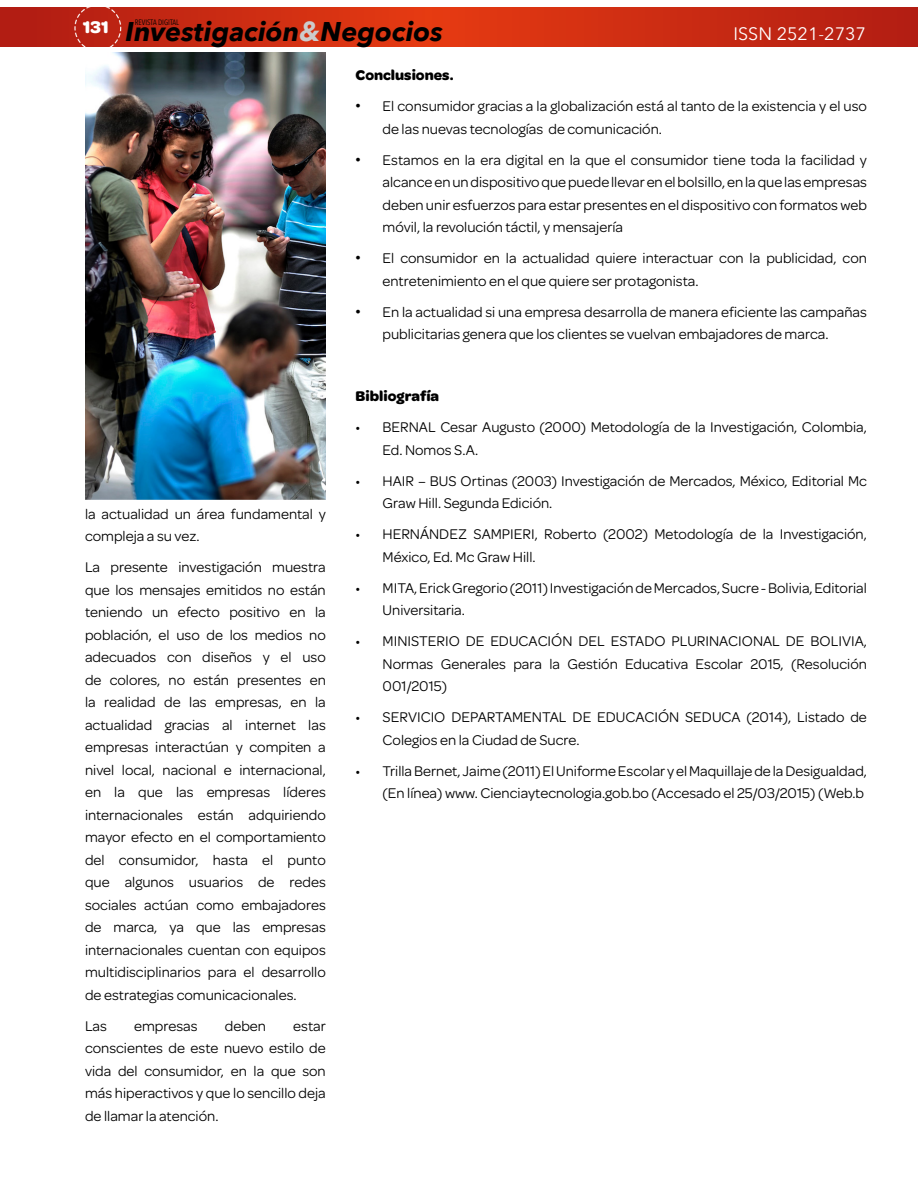
<style>
.page{position:relative;width:918px;height:1188px;background:#fff}
.page>*{position:absolute;margin:0;border:0;box-sizing:border-box;transform-origin:0 0}
.t1{font:italic 700 27px "Avenir Next";color:#000}
.t2{font:18px "Avenir Next";color:#fff}
.t3{font:15px/22.5px "Omnes";color:#000}
.t4{font:700 15px "Omnes";color:#000}
.t5{font:7.8px "Avenir Next Condensed";color:#000}
.s1{color:#ccc}
.s2{font-family:"Arial"}
</style>
<div class="page">
<svg style="left:0;top:7px;width:918px;height:40px;background:#cc2c12"></svg>
<div style="left:59px;top:7px;width:83px;height:40px;background:#bb2213"></div>
<img style="left:85px;top:52px;width:241px;height:447px">
<p class="t5" style="left:135px;top:16px;width:46px">REVISTA DIGITAL</p>
<h1 class="t1" style="left:83px;top:8px;width:362px"><sup>131</sup> Investigación<span class="s1">&amp;</span>Negocios</h1>
<p class="t2" style="left:734px;top:19px;width:134px">ISSN 2521-2737</p>
<p class="t3" style="left:85px;top:502px;width:242px">la actualidad un área fundamental y compleja a su vez.</p>
<p class="t3" style="left:85px;top:555px;width:242px;text-align:justify">La presente investigación muestra que los mensajes emitidos no están teniendo un efecto positivo en la población, el uso de los medios no adecuados con diseños y el uso de colores, no están presentes en la realidad de las empresas, en la actualidad gracias al internet las empresas interactúan y compiten a nivel local, nacional e internacional, en la que las empresas líderes internacionales están adquiriendo mayor efecto en el comportamiento del consumidor, hasta el punto que algunos usuarios de redes sociales actúan como embajadores de marca, ya que las empresas internacionales cuentan con equipos multidisciplinarios para el desarrollo de estrategias comunicacionales.</p>
<p class="t3" style="left:85px;top:1014px;width:23px">Las</p>
<p class="t3" style="left:134px;top:1014px;width:65px">empresas</p>
<p class="t3" style="left:225px;top:1014px;width:43px">deben</p>
<p class="t3" style="left:85px;top:1014px;width:242px;text-align:justify;text-indent:208px">estar conscientes de este nuevo estilo de vida del consumidor, en la que son más hiperactivos y que lo sencillo deja de llamar la atención.</p>
<p class="t4" style="left:356px;top:64px;width:99px">Conclusiones.</p>
<p class="t3" style="left:383px;top:94px;width:486px;text-indent:-27px"><span class="s2">•</span> El consumidor gracias a la globalización está al tanto de la existencia y el uso de las nuevas tecnologías de comunicación.</p>
<p class="t3" style="left:383px;top:147px;width:486px;text-align:justify;text-indent:-27px"><span class="s2">•</span> Estamos en la era digital en la que el consumidor tiene toda la facilidad y alcance en un dispositivo que puede llevar en el bolsillo, en la que las empresas deben unir esfuerzos para estar presentes en el dispositivo con formatos web móvil, la revolución táctil, y mensajería</p>
<p class="t3" style="left:383px;top:246px;width:486px;text-indent:-27px"><span class="s2">•</span> El consumidor en la actualidad quiere interactuar con la publicidad, con entretenimiento en el que quiere ser protagonista.</p>
<p class="t3" style="left:383px;top:299px;width:486px;text-indent:-27px"><span class="s2">•</span> En la actualidad si una empresa desarrolla de manera eficiente las campañas publicitarias genera que los clientes se vuelvan embajadores de marca.</p>
<p class="t4" style="left:356px;top:385px;width:85px">Bibliografía</p>
<p class="t3" style="left:383px;top:415px;width:486px;text-indent:-27px">• BERNAL Cesar Augusto (2000) Metodología de la Investigación, Colombia,<br>Ed. Nomos S.A.</p>
<p class="t3" style="left:383px;top:468px;width:486px;text-indent:-27px">• HAIR – BUS Ortinas (2003) Investigación de Mercados, México, Editorial Mc<br>Graw Hill. Segunda Edición.</p>
<p class="t3" style="left:383px;top:522px;width:486px;text-indent:-27px">• HERNÁNDEZ SAMPIERI, Roberto (2002) Metodología de la Investigación,<br>México, Ed. Mc Graw Hill.</p>
<p class="t3" style="left:383px;top:575px;width:486px;text-indent:-27px">• MITA, Erick Gregorio (2011) Investigación de Mercados, Sucre - Bolivia, Editorial<br>Universitaria.</p>
<p class="t3" style="left:383px;top:629px;width:486px;text-align:justify;text-indent:-27px">• MINISTERIO DE EDUCACIÓN DEL ESTADO PLURINACIONAL DE BOLIVIA, Normas Generales para la Gestión Educativa Escolar 2015, (Resolución 001/2015)</p>
<p class="t3" style="left:383px;top:705px;width:486px;text-indent:-27px">• SERVICIO DEPARTAMENTAL DE EDUCACIÓN SEDUCA (2014), Listado de<br>Colegios en la Ciudad de Sucre.</p>
<p class="t3" style="left:356px;top:759px;width:513px;text-align:right">• Trilla Bernet, Jaime (2011) El Uniforme Escolar y el Maquillaje de la Desigualdad, (En línea) www. Cienciaytecnologia.gob.bo (Accesado el 25/03/2015) (Web.b</p>
</div>
